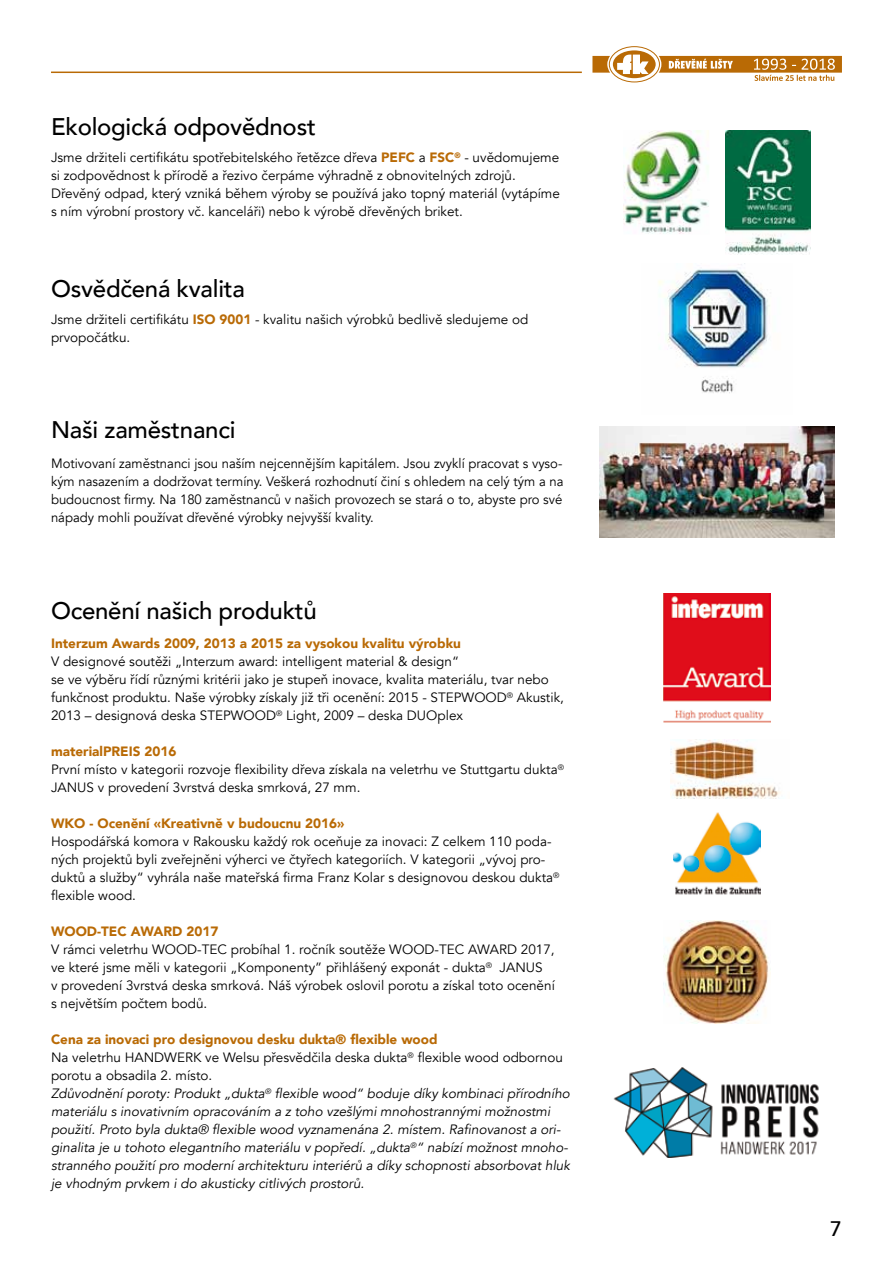
<style>
.page{position:relative;width:893px;height:1263px;background:#fff}
.page>*{position:absolute;margin:0;border:0;box-sizing:border-box;transform-origin:0 0}
.t1{font:500 24px "Avenir";letter-spacing:-.01em;color:#000}
.t2{font:500 21px "Avenir";color:#000}
.t3{font:13.5px/18px "Avenir";color:#000}
.t4{font:italic 13.5px/18px "Avenir";color:#000}
.t5{font:900 13.5px "Avenir";color:#b96a05}
.s1{font-weight:900;color:#b96a05}
.s2{font-weight:900;font-style:normal;color:#b96a05}
.s3{font-style:normal}
</style>
<div class="page">
<hr style="left:51px;top:72px;width:531px;height:1px;background:#b96a05">
<div style="left:609px;top:46px;width:51px;height:36px;border:1px solid #b96a05;border-radius:50%"></div>
<svg style="left:592px;top:50px;width:250px;height:31px"></svg>
<img style="left:670px;top:739px;width:111px;height:59px">
<img style="left:613px;top:1067px;width:206px;height:91px">
<img style="left:663px;top:594px;width:108px;height:129px">
<img style="left:673px;top:813px;width:88px;height:82px">
<img style="left:663px;top:921px;width:108px;height:103px">
<img style="left:658px;top:264px;width:112px;height:129px">
<img style="left:599px;top:426px;width:235px;height:111px">
<img style="left:623px;top:130px;width:86px;height:104px">
<img style="left:725px;top:130px;width:85px;height:125px">
<h1 class="t1" style="left:51px;top:105px;width:266px">Ekologická odpovědnost</h1>
<p class="t3" style="left:51px;top:149px;width:510px">Jsme držiteli certifikátu spotřebitelského řetězce dřeva <span class="s1">PEFC</span> a <span class="s1">FSC</span><sup>®</sup> - uvědomujeme si zodpovědnost k přírodě a řezivo čerpáme výhradně z obnovitelných zdrojů.<br>Dřevěný odpad, který vzniká během výroby se používá jako topný materiál (vytápíme s ním výrobní prostory vč. kanceláři) nebo k výrobě dřevěných briket.</p>
<h1 class="t1" style="left:51px;top:268px;width:195px">Osvědčená kvalita</h1>
<p class="t3" style="left:51px;top:311px;width:479px">Jsme držiteli certifikátu <span class="s1">ISO 9001</span> - kvalitu našich výrobků bedlivě sledujeme od prvopočátku.</p>
<h1 class="t1" style="left:51px;top:409px;width:186px">Naši zaměstnanci</h1>
<p class="t3" style="left:51px;top:455px;width:514px;text-align:justify">Motivovaní zaměstnanci jsou naším nejcennějším kapitálem. Jsou zvyklí pracovat s vyso&shy;kým nasazením a dodržovat termíny. Veškerá rozhodnutí činí s ohledem na celý tým a na budoucnost firmy. Na 180 zaměstnanců v našich provozech se stará o to, abyste pro své nápady mohli používat dřevěné výrobky nejvyšší kvality.</p>
<h1 class="t1" style="left:51px;top:589px;width:267px">Ocenění našich produktů</h1>
<p class="t5" style="left:51px;top:632px;width:411px">Interzum Awards 2009, 2013 a 2015 za vysokou kvalitu výrobku</p>
<p class="t3" style="left:51px;top:653px;width:499px">V designové soutěži „Interzum award: intelligent material &amp; design“<br>se ve výběru řídí různými kritérii jako je stupeň inovace, kvalita materiálu, tvar nebo funkčnost produktu. Naše výrobky získaly již tři ocenění: 2015 - Stepwood</p>
<p class="t3" style="left:507px;top:689px;width:59px"><sup>®</sup> Akustik,</p>
<p class="t3" style="left:51px;top:707px;width:204px">2013 – designová deska Stepwood</p>
<p class="t3" style="left:276px;top:707px;width:188px"><sup>®</sup> Light, 2009 – deska DUOplex</p>
<p class="t3" style="left:51px;top:743px;width:514px"><span class="s1">materialPREIS 2016<br></span>První místo v kategorii rozvoje flexibility dřeva získala na veletrhu ve Stuttgartu dukta<sup>®<br></sup>JANUS v provedení 3vrstvá deska smrková, 27 mm.</p>
<p class="t5" style="left:51px;top:812px;width:295px">WKO - Ocenění «Kreativně v budoucnu 2016»</p>
<p class="t3" style="left:51px;top:833px;width:510px">Hospodářská komora v Rakousku každý rok oceňuje za inovaci: Z celkem 110 poda&shy;ných projektů byli zveřejněni výherci ve čtyřech kategoriích. V kategorii „vývoj pro&shy;duktů a služby“ vyhrála naše mateřská firma Franz Kolar s designovou deskou dukta<sup>® </sup>flexible wood.</p>
<p class="t5" style="left:51px;top:920px;width:169px">WOOD-TEC AWARD 2017</p>
<p class="t3" style="left:51px;top:941px;width:505px">V rámci veletrhu WOOD-TEC probíhal 1. ročník soutěže WOOD-TEC AWARD 2017, ve které jsme měli v kategorii „Komponenty” přihlášený exponát - dukta<sup>®</sup> JANUS<br>v provedení 3vrstvá deska smrková. Náš výrobek oslovil porotu a získal toto ocenění s největším počtem bodů.</p>
<p class="t4" style="left:51px;top:1031px;width:520px"><span class="s2">Cena za inovaci pro designovou desku dukta® flexible wood<br></span><span class="s3">Na veletrhu HANDWERK ve Welsu přesvědčila deska dukta</span><sup>®</sup> <span class="s3">flexible wood odbornou porotu a obsadila 2. místo.<br></span>Zdůvodnění poroty: Produkt „dukta<sup>®</sup> flexible wood“ boduje díky kombinaci přírodního materiálu s inovativním opracováním a z toho vzešlými mnohostrannými možnostmi použití. Proto byla dukta® flexible wood vyznamenána 2. místem. Rafinovanost a ori&shy;ginalita je u tohoto elegantního materiálu v popředí. „dukta<sup>®</sup>“ nabízí možnost mnoho&shy;stranného použití pro moderní architekturu interiérů a díky schopnosti absorbovat hluk je vhodným prvkem i do akusticky citlivých prostorů.</p>
<h2 class="t2" style="left:830px;top:1210px;width:13px">7</h2>
</div>
